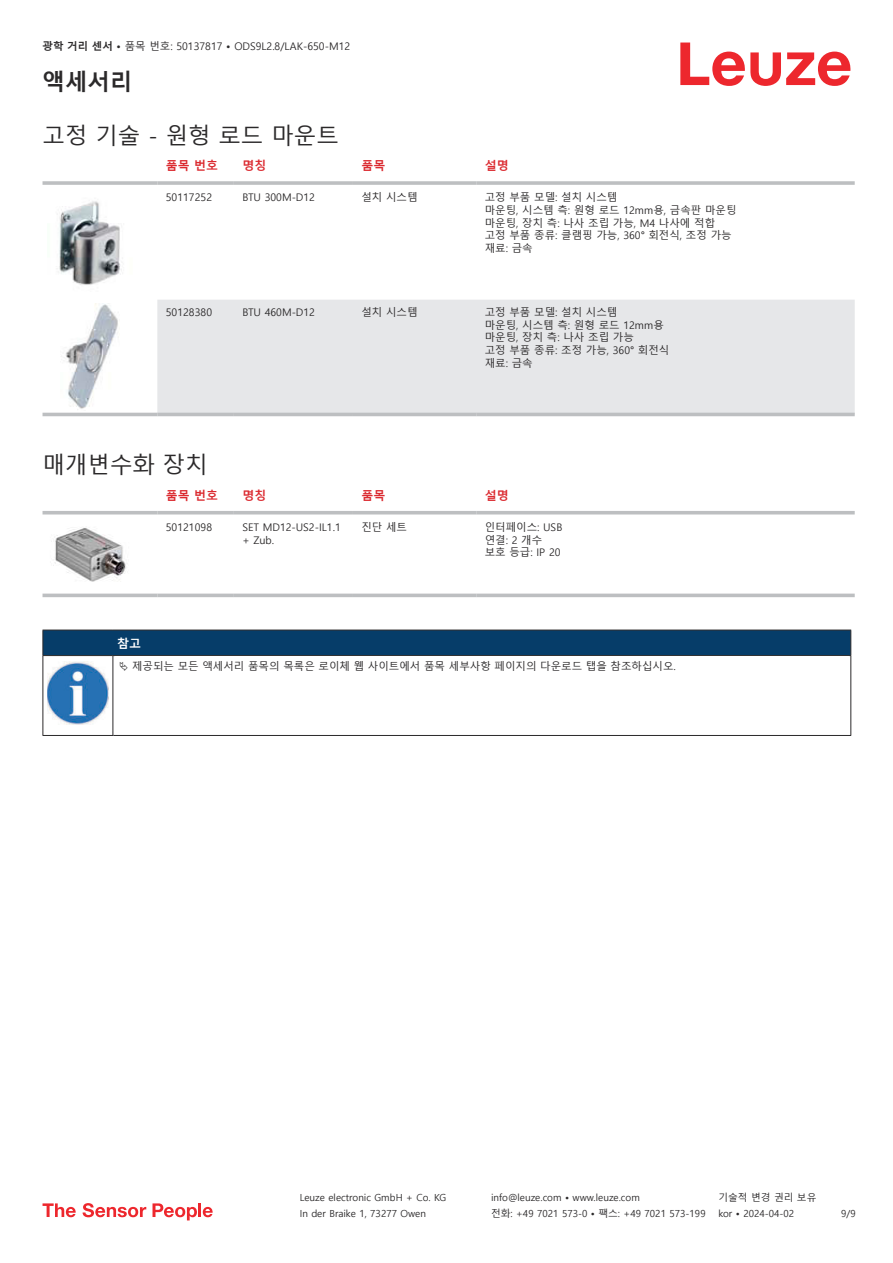
<style>
.page{position:relative;width:893px;height:1263px;background:#fff}
.page>*{position:absolute;margin:0;border:0;box-sizing:border-box;transform-origin:0 0}
.t1{font:22.5px "Malgun Gothic";color:#2b292a}
.t2{font:700 22.5px "Malgun Gothic";color:#2b292a}
.t3{font:700 12px "Malgun Gothic";color:#db2a30}
.t4{font:700 12px "Malgun Gothic";color:#fff}
.t5{font:10.5px/12.6px "Malgun Gothic";color:#2b292a}
.t6{font:9.75px "Malgun Gothic";color:#2b292a}
.s1{font-weight:700}
</style>
<div class="page">
<svg style="left:680px;top:43px;width:170px;height:43px"></svg>
<svg style="left:43px;top:303px;width:812px;height:114px"></svg>
<div style="left:157px;top:300px;width:698px;height:113px;background:#e6e7e9"></div>
<hr style="left:43px;top:181px;width:114px;height:4px;background:#bdbfc1">
<hr style="left:157px;top:181px;width:77px;height:4px;background:#c8cacb">
<hr style="left:234px;top:181px;width:119px;height:4px;background:#c3c5c6">
<hr style="left:353px;top:181px;width:123px;height:4px;background:#bdbfc1">
<hr style="left:476px;top:181px;width:379px;height:4px;background:#c8cacb">
<hr style="left:43px;top:413px;width:114px;height:3px;background:#bdbfc1">
<hr style="left:157px;top:413px;width:77px;height:3px;background:#bdbfc1">
<hr style="left:234px;top:413px;width:119px;height:3px;background:#bdbfc1">
<hr style="left:353px;top:413px;width:123px;height:3px;background:#bdbfc1">
<hr style="left:476px;top:413px;width:379px;height:3px;background:#bdbfc1">
<img style="left:57px;top:201px;width:65px;height:84px">
<img style="left:60px;top:304px;width:63px;height:106px">
<svg style="left:43px;top:514px;width:812px;height:84px"></svg>
<hr style="left:43px;top:511px;width:114px;height:3px;background:#bdbfc1">
<hr style="left:157px;top:511px;width:77px;height:3px;background:#bdbfc1">
<hr style="left:234px;top:511px;width:119px;height:3px;background:#bdbfc1">
<hr style="left:353px;top:511px;width:123px;height:3px;background:#bdbfc1">
<hr style="left:476px;top:511px;width:379px;height:3px;background:#bdbfc1">
<hr style="left:43px;top:594px;width:114px;height:3px;background:#bdbfc1">
<hr style="left:157px;top:594px;width:77px;height:3px;background:#bdbfc1">
<hr style="left:234px;top:594px;width:119px;height:3px;background:#bdbfc1">
<hr style="left:353px;top:594px;width:123px;height:3px;background:#bdbfc1">
<hr style="left:476px;top:594px;width:379px;height:3px;background:#bdbfc1">
<img style="left:43px;top:519px;width:97px;height:72px">
<hr style="left:43px;top:655px;width:70px;height:1px;background:#2b292a">
<div style="left:43px;top:630px;width:808px;height:25px;background:#063d69"></div>
<hr style="left:113px;top:655px;width:738px;height:1px;background:#2b292a">
<hr style="left:43px;top:656px;width:1px;height:75px;background:#2b292a">
<hr style="left:113px;top:656px;width:1px;height:75px;background:#2b292a">
<hr style="left:850px;top:656px;width:1px;height:75px;background:#2b292a">
<hr style="left:43px;top:735px;width:70px;height:1px;background:#2b292a">
<hr style="left:113px;top:735px;width:738px;height:1px;background:#2b292a">
<img style="left:47px;top:662px;width:61px;height:63px">
<svg style="left:43px;top:1203px;width:33px;height:14px"></svg>
<svg style="left:83px;top:1203px;width:63px;height:14px"></svg>
<svg style="left:153px;top:1203px;width:44px;height:17px"></svg>
<hr style="left:198px;top:1203px;width:3px;height:14px;background:#ed272d">
<svg style="left:203px;top:1207px;width:10px;height:10px"></svg>
<p class="t5" style="left:43px;top:40px;width:309px"><span class="s1">광학 거리 센서 •</span> 품목 번호: 50137817 <span class="s1">•</span> ODS9L2.8/LAK-650-M12</p>
<h1 class="t2" style="left:43px;top:69px;width:91px">액세서리</h1>
<h1 class="t1" style="left:43px;top:123px;width:298px">고정 기술 - 원형 로드 마운트</h1>
<p class="t3" style="left:166px;top:159px;width:54px">품목 번호</p>
<p class="t3" style="left:242px;top:159px;width:25px">명칭</p>
<p class="t3" style="left:361px;top:159px;width:25px">품목</p>
<p class="t3" style="left:485px;top:159px;width:25px">설명</p>
<p class="t5" style="left:166px;top:191px;width:48px">50117252</p>
<p class="t5" style="left:242px;top:191px;width:74px">BTU 300M-D12</p>
<p class="t5" style="left:361px;top:191px;width:58px">설치 시스템</p>
<p class="t5" style="left:485px;top:191px;width:253px">고정 부품 모델: 설치 시스템<br>마운팅, 시스템 측: 원형 로드 12mm용, 금속판 마운팅 마운팅, 장치 측: 나사 조립 가능, M4 나사에 적합 고정 부품 종류: 클램핑 가능, 360° 회전식, 조정 가능 재료: 금속</p>
<p class="t5" style="left:166px;top:306px;width:48px">50128380</p>
<p class="t5" style="left:242px;top:306px;width:74px">BTU 460M-D12</p>
<p class="t5" style="left:361px;top:306px;width:58px">설치 시스템</p>
<p class="t5" style="left:485px;top:306px;width:186px">고정 부품 모델: 설치 시스템<br>마운팅, 시스템 측: 원형 로드 12mm용 마운팅, 장치 측: 나사 조립 가능<br>고정 부품 종류: 조정 가능, 360° 회전식 재료: 금속</p>
<h1 class="t1" style="left:43px;top:452px;width:167px">매개변수화 장치</h1>
<p class="t3" style="left:166px;top:489px;width:54px">품목 번호</p>
<p class="t3" style="left:242px;top:489px;width:25px">명칭</p>
<p class="t3" style="left:361px;top:489px;width:25px">품목</p>
<p class="t3" style="left:485px;top:489px;width:25px">설명</p>
<p class="t5" style="left:166px;top:521px;width:48px">50121098</p>
<p class="t5" style="left:242px;top:521px;width:100px">SET MD12-US2-IL1.1 + Zub.</p>
<p class="t5" style="left:361px;top:521px;width:47px">진단 세트</p>
<p class="t5" style="left:485px;top:521px;width:79px">인터페이스: USB 연결: 2 개수 보호 등급: IP 20</p>
<p class="t4" style="left:117px;top:636px;width:25px">참고</p>
<p class="t5" style="left:132px;top:660px;width:545px">제공되는 모든 액세서리 품목의 목록은 로이체 웹 사이트에서 품목 세부사항 페이지의 다운로드 탭을 참조하십시오.</p>
<p class="t6" style="left:300px;top:1192px;width:148px">Leuze electronic GmbH + Co. KG</p>
<p class="t6" style="left:491px;top:1192px;width:150px">info@leuze.com • www.leuze.com</p>
<p class="t6" style="left:718px;top:1192px;width:100px">기술적 변경 권리 보유</p>
<p class="t6" style="left:300px;top:1208px;width:128px">In der Braike 1, 73277 Owen</p>
<p class="t6" style="left:491px;top:1208px;width:216px">전화: +49 7021 573-0 • 팩스: +49 7021 573-199</p>
<p class="t6" style="left:718px;top:1208px;width:77px">kor • 2024-04-02</p>
<p class="t6" style="left:841px;top:1208px;width:16px">9/9</p>
</div>
